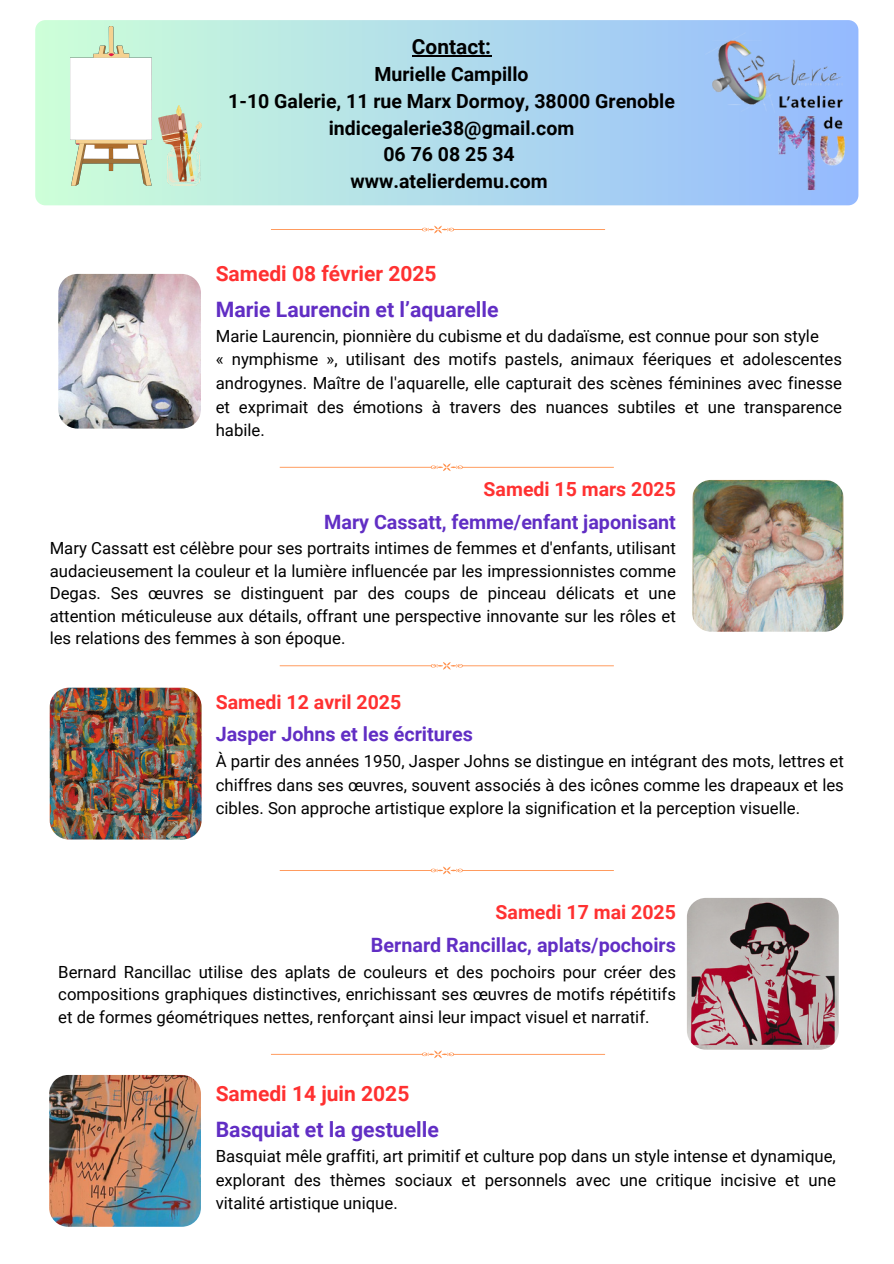
<style>
.page{position:relative;width:894px;height:1264px;background:#fff}
.page>*{position:absolute;margin:0;border:0;box-sizing:border-box;transform-origin:0 0}
.t1{font:700 21.3px "Roboto";color:#612ec4}
.t2{font:700 21px "Roboto";color:#ff3131}
.t3{font:700 20.85px "Roboto";color:#000}
.t4{font:700 19.65px "Roboto";color:#612ec4}
.t5{font:700 19.5px/26.7px "Roboto";color:#000;text-align:center}
.t6{font:700 19.5px "Roboto";color:#ff3131}
.t7{font:16.8px/23.7px "Roboto";color:#000;text-align:justify}
</style>
<div class="page">
<div style="left:35px;top:20px;width:823px;height:185px;background:linear-gradient(to right,#cdffd8,#94b9ff);border-radius:10px"></div>
<img style="left:691px;top:26px;width:152px;height:168px">
<img style="left:70px;top:26px;width:81px;height:160px">
<hr style="left:412px;top:56px;width:79px;height:1px;background:#000">
<img style="left:159px;top:106px;width:42px;height:80px">
<img style="left:58px;top:274px;width:143px;height:154px;border-radius:19px">
<img style="left:691px;top:480px;width:152px;height:151px;border-radius:19px">
<img style="left:50px;top:687px;width:151px;height:152px;border-radius:19px">
<img style="left:686px;top:897px;width:152px;height:152px;border-radius:19px">
<img style="left:49px;top:1074px;width:152px;height:152px;border-radius:19px">
<svg style="left:271px;top:226px;width:334px;height:7px"></svg>
<svg style="left:280px;top:463px;width:333px;height:8px"></svg>
<svg style="left:280px;top:662px;width:333px;height:7px"></svg>
<svg style="left:280px;top:866px;width:333px;height:8px"></svg>
<svg style="left:271px;top:1050px;width:334px;height:8px"></svg>
<h1 class="t3" style="left:412px;top:35px;width:81px">Contact:</h1>
<h1 class="t5" style="left:228px;top:61px;width:448px">Murielle Campillo<br>1-10 Galerie, 11 rue Marx Dormoy, 38000 Grenoble indicegalerie38@gmail.com<br>06 76 08 25 34<br>www.atelierdemu.com</h1>
<p class="t2" style="left:216px;top:261px;width:222px">Samedi 08 février 2025</p>
<p class="t1" style="left:216px;top:297px;width:284px">Marie Laurencin et l’aquarelle</p>
<p class="t7" style="left:216px;top:324px;width:604px">Marie Laurencin, pionnière du cubisme et du dadaïsme, est connue pour son style</p>
<p class="t7" style="left:216px;top:348px;width:627px">« nymphisme », utilisant des motifs pastels, animaux féeriques et adolescentes androgynes. Maître de l'aquarelle, elle capturait des scènes féminines avec finesse et exprimait des émotions à travers des nuances subtiles et une transparence habile.</p>
<p class="t6" style="left:483px;top:478px;width:194px">Samedi 15 mars 2025</p>
<p class="t4" style="left:324px;top:510px;width:353px">Mary Cassatt, femme/enfant japonisant</p>
<p class="t7" style="left:50px;top:537px;width:627px;line-height:22.5px">Mary Cassatt est célèbre pour ses portraits intimes de femmes et d'enfants, utilisant audacieusement la couleur et la lumière influencée par les impressionnistes comme Degas. Ses œuvres se distinguent par des coups de pinceau délicats et une attention méticuleuse aux détails, offrant une perspective innovante sur les rôles et les relations des femmes à son époque.</p>
<p class="t6" style="left:216px;top:690px;width:187px">Samedi 12 avril 2025</p>
<p class="t4" style="left:216px;top:723px;width:258px">Jasper Johns et les écritures</p>
<p class="t7" style="left:216px;top:749px;width:629px">À partir des années 1950, Jasper Johns se distingue en intégrant des mots, lettres et chiffres dans ses œuvres, souvent associés à des icônes comme les drapeaux et les cibles. Son approche artistique explore la signification et la perception visuelle.</p>
<p class="t6" style="left:495px;top:901px;width:182px">Samedi 17 mai 2025</p>
<p class="t4" style="left:371px;top:933px;width:306px">Bernard Rancillac, aplats/pochoirs</p>
<p class="t7" style="left:58px;top:960px;width:619px;line-height:22.5px">Bernard Rancillac utilise des aplats de couleurs et des pochoirs pour créer des compositions graphiques distinctives, enrichissant ses œuvres de motifs répétitifs et de formes géométriques nettes, renforçant ainsi leur impact visuel et narratif.</p>
<p class="t2" style="left:216px;top:1081px;width:195px">Samedi 14 juin 2025</p>
<p class="t1" style="left:216px;top:1117px;width:225px">Basquiat et la gestuelle</p>
<p class="t7" style="left:216px;top:1144px;width:621px">Basquiat mêle graffiti, art primitif et culture pop dans un style intense et dynamique, explorant des thèmes sociaux et personnels avec une critique incisive et une vitalité artistique unique.</p>
</div>
